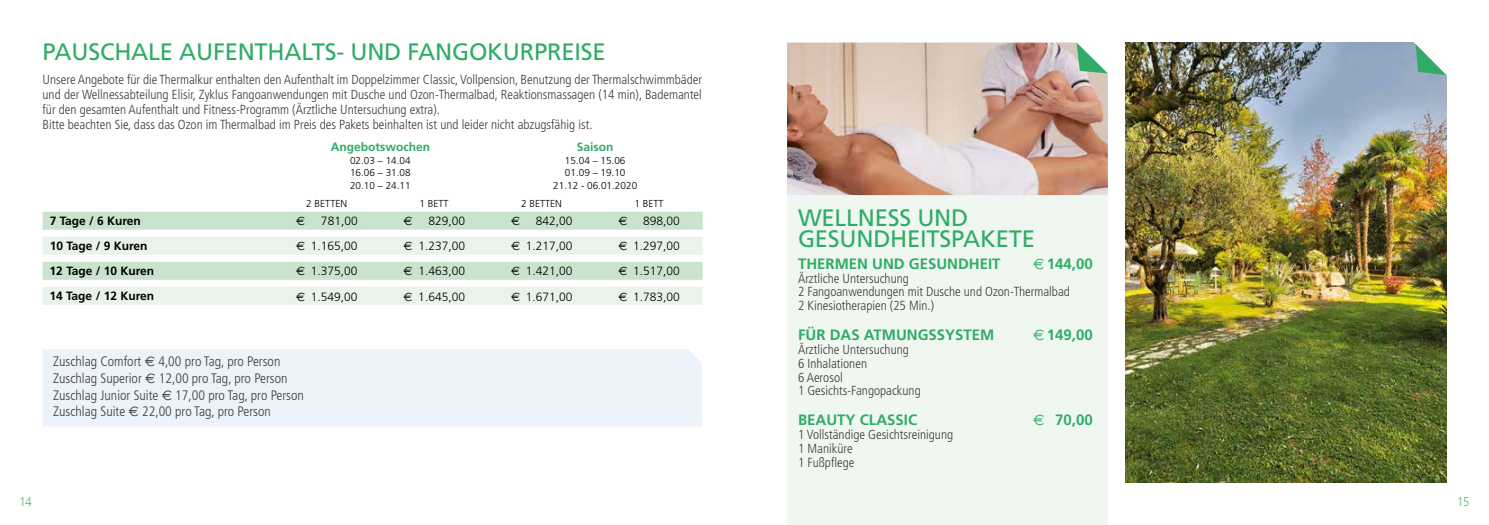
<style>
.page{position:relative;width:1489px;height:525px;background:#fff}
.page>*{position:absolute;margin:0;border:0;box-sizing:border-box;transform-origin:0 0}
.t1{font:23.75px/21.2px "Frutiger";letter-spacing:-.01em;color:#2fac66}
.t2{font:700 15px "Frutiger";color:#2fac66}
.t3{font:300 condensed 13.75px/16.6px "Frutiger";color:#3c3c3b}
.t4{font:300 condensed 13.12px/13.8px "Frutiger";color:#3c3c3b}
.t5{font:300 12.5px "Frutiger";color:#54b475;scale:.9 1}
.t6{font:300 12px "Frutiger";color:#000}
.t7{font:700 12px "Frutiger";color:#000}
.t8{font:700 12px "Frutiger";color:#2fac66}
.t9{font:12px "Euro Sig";color:#000}
.t10{font:300 10.12px "Frutiger";color:#000}
.t11{font:300 10px/12.5px "Frutiger";color:#000;text-align:justify}
.s1{font-family:"Euro Sig";font-weight:400}
.s2{font-family:"Euro Sig";font-weight:400;font-stretch:normal}
</style>
<div class="page">
<div style="left:43px;top:349px;width:659px;height:77px;background:#ecf3fb"></div>
<svg style="left:43px;top:211px;width:659px;height:19px;background:#cce4ce"></svg>
<svg style="left:43px;top:237px;width:659px;height:68px;fill:#e9f3ea"></svg>
<div style="left:787px;top:195px;width:320px;height:329px;background:#f0f7f1"></div>
<img style="left:787px;top:43px;width:320px;height:152px">
<svg style="left:1076px;top:43px;width:31px;height:30px"></svg>
<img style="left:1125px;top:42px;width:321px;height:440px">
<svg style="left:1406px;top:42px;width:41px;height:35px"></svg>
<h1 class="t1" style="left:43px;top:42px;width:564px">PAUSCHALE AUFENTHALTS- UND FANGOKURPREISE</h1>
<p class="t4" style="left:43px;top:72px;width:661px;line-height:15px">Unsere Angebote für die Thermalkur enthalten den Aufenthalt im Doppelzimmer Classic, Vollpension, Benutzung der Thermalschwimmbäder und der Wellnessabteilung Elisir, Zyklus Fangoanwendungen mit Dusche und Ozon-Thermalbad, Reaktionsmassagen (14 min), Bademantel für den gesamten Aufenthalt und Fitness-Programm (Ärztliche Untersuchung extra).<br>Bitte beachten Sie, dass das Ozon im Thermalbad im Preis des Pakets beinhalten ist und leider nicht abzugsfähig ist.</p>
<p class="t8" style="left:331px;top:140px;width:101px">Angebotswochen</p>
<p class="t11" style="left:350px;top:154px;width:62px">02.03 – 14.04<br>16.06 – 31.08<br>20.10 – 24.11</p>
<p class="t8" style="left:577px;top:140px;width:38px">Saison</p>
<p class="t11" style="left:553px;top:154px;width:85px;text-align:center">15.04 – 15.06<br>01.09 – 19.10<br>21.12 - 06.01.2020</p>
<p class="t10" style="left:306px;top:197px;width:42px">2 BETTEN</p>
<p class="t10" style="left:419px;top:197px;width:31px">1 BETT</p>
<p class="t10" style="left:521px;top:197px;width:42px">2 BETTEN</p>
<p class="t10" style="left:634px;top:197px;width:31px">1 BETT</p>
<p class="t7" style="left:50px;top:214px;width:93px">7 Tage / 6 Kuren</p>
<p class="t9" style="left:296px;top:217px;width:10px">€</p>
<p class="t6" style="left:321px;top:214px;width:38px">781,00</p>
<p class="t9" style="left:403px;top:217px;width:10px">€</p>
<p class="t6" style="left:428px;top:214px;width:38px">829,00</p>
<p class="t9" style="left:511px;top:217px;width:10px">€</p>
<p class="t6" style="left:536px;top:214px;width:38px">842,00</p>
<p class="t9" style="left:618px;top:217px;width:10px">€</p>
<p class="t6" style="left:643px;top:214px;width:38px">898,00</p>
<p class="t7" style="left:50px;top:239px;width:99px">10 Tage / 9 Kuren</p>
<p class="t6" style="left:296px;top:239px;width:63px"><span class="s1">€</span> 1.165,00</p>
<p class="t6" style="left:403px;top:239px;width:63px"><span class="s1">€</span> 1.237,00</p>
<p class="t6" style="left:511px;top:239px;width:63px"><span class="s1">€</span> 1.217,00</p>
<p class="t6" style="left:618px;top:239px;width:63px"><span class="s1">€</span> 1.297,00</p>
<p class="t7" style="left:50px;top:264px;width:106px">12 Tage / 10 Kuren</p>
<p class="t6" style="left:296px;top:264px;width:63px"><span class="s1">€</span> 1.375,00</p>
<p class="t6" style="left:403px;top:264px;width:63px"><span class="s1">€</span> 1.463,00</p>
<p class="t6" style="left:511px;top:264px;width:63px"><span class="s1">€</span> 1.421,00</p>
<p class="t6" style="left:618px;top:264px;width:63px"><span class="s1">€</span> 1.517,00</p>
<p class="t7" style="left:50px;top:289px;width:106px">14 Tage / 12 Kuren</p>
<p class="t6" style="left:296px;top:289px;width:63px"><span class="s1">€</span> 1.549,00</p>
<p class="t6" style="left:403px;top:289px;width:63px"><span class="s1">€</span> 1.645,00</p>
<p class="t6" style="left:511px;top:289px;width:63px"><span class="s1">€</span> 1.671,00</p>
<p class="t6" style="left:618px;top:289px;width:63px"><span class="s1">€</span> 1.783,00</p>
<p class="t3" style="left:53px;top:353px;width:252px">Zuschlag Comfort <span class="s2">€</span> 4,00 pro Tag, pro Person Zuschlag Superior <span class="s2">€</span> 12,00 pro Tag, pro Person Zuschlag Junior Suite <span class="s2">€</span> 17,00 pro Tag, pro Person Zuschlag Suite <span class="s2">€</span> 22,00 pro Tag, pro Person</p>
<h1 class="t1" style="left:798px;top:207px;width:238px">WELLNESS UND<br>GESUNDHEITSPAKETE</h1>
<p class="t2" style="left:798px;top:255px;width:204px">THERMEN UND GESUNDHEIT</p>
<p class="t2" style="left:1033px;top:255px;width:61px"><span class="s1">€</span> 144,00</p>
<p class="t4" style="left:798px;top:271px;width:273px">Ärztliche Untersuchung<br>2 Fangoanwendungen mit Dusche und Ozon-Thermalbad<br>2 Kinesiotherapien (25 Min.)</p>
<p class="t2" style="left:798px;top:326px;width:198px">FÜR DAS ATMUNGSSYSTEM</p>
<p class="t2" style="left:1033px;top:326px;width:61px"><span class="s1">€</span> 149,00</p>
<p class="t4" style="left:798px;top:342px;width:124px">Ärztliche Untersuchung<br>6 Inhalationen<br>6 Aerosol<br>1 Gesichts-Fangopackung</p>
<p class="t2" style="left:798px;top:411px;width:121px">BEAUTY CLASSIC</p>
<p class="t2" style="left:1033px;top:411px;width:61px"><span class="s1">€</span> 70,00</p>
<p class="t4" style="left:798px;top:427px;width:157px">1 Vollständige Gesichtsreinigung<br>1 Maniküre<br>1 Fußpflege</p>
<p class="t5" style="left:19px;top:494px;width:15px">14</p>
<p class="t5" style="left:1456px;top:494px;width:15px">15</p>
</div>
